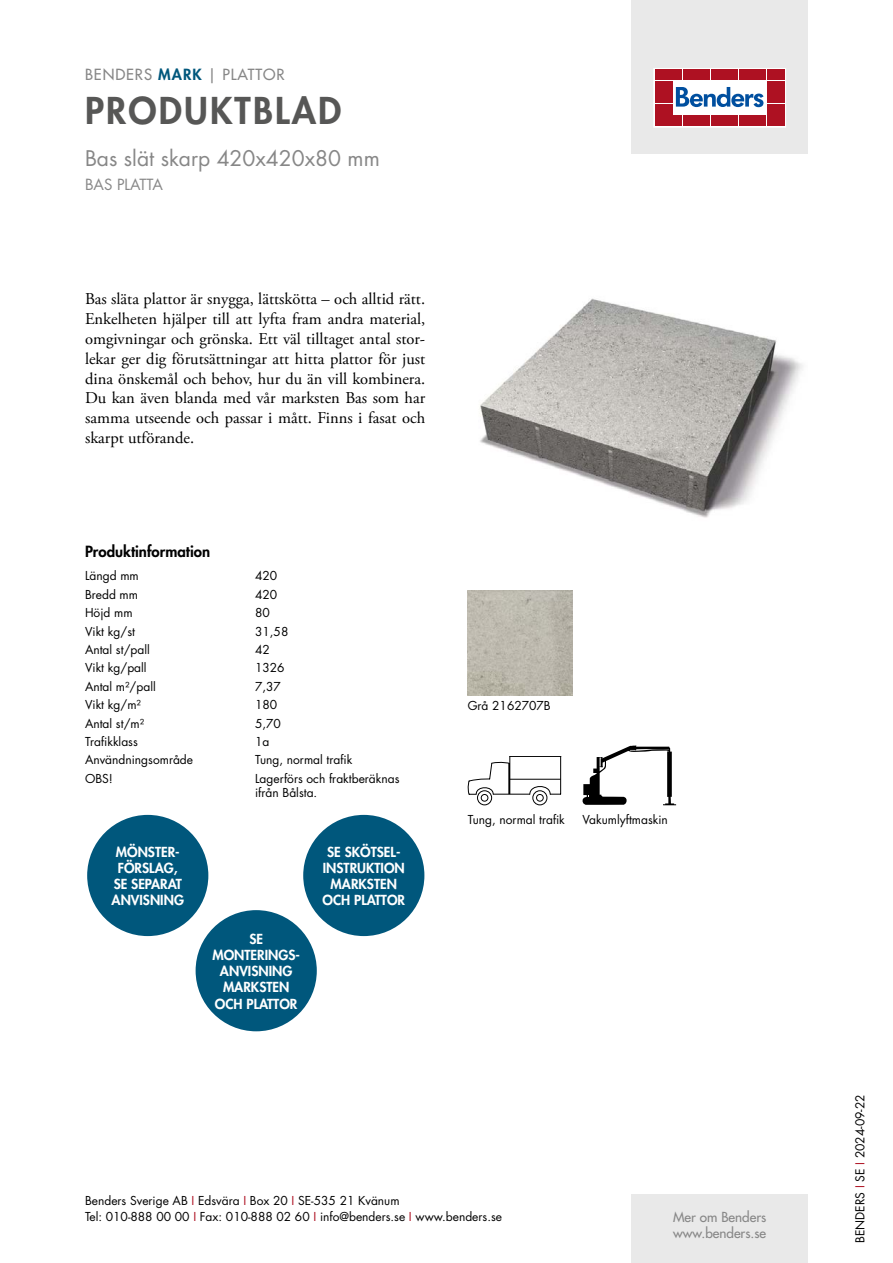
<style>
.page{position:relative;width:893px;height:1263px;background:#fff}
.page>*{position:absolute;margin:0;border:0;box-sizing:border-box;transform-origin:0 0}
.t1{font:800 36px "Futura Std";letter-spacing:.06em;color:#575756}
.t2{font:21px "Futura Std";color:#878787}
.t3{font:16.5px/19.8px "Adobe Garamond Pro";color:#000;text-align:justify}
.t4{font:500 15px "Futura Std";letter-spacing:.06em;color:#878787}
.t5{font:800 15px "Futura Std";color:#000}
.t6{font:15px "Futura Std";color:#878787}
.t7{font:800 13.5px/16.2px "Futura Std";color:#fff;text-align:center}
.t8{font:500 13.5px/16.2px "Futura Std";color:#878787}
.t9{font:12px/16.5px "Futura Std";color:#000}
.s1{font-weight:800;color:#00577c}
.s2{color:#ae1122}
</style>
<div class="page">
<div style="left:631px;top:0;width:177px;height:153px;background:#e9e9e9"></div>
<div style="left:631px;top:1195px;width:177px;height:68px;background:#e9e9e9"></div>
<svg style="left:656px;top:70px;width:128px;height:55px;background:#ebc5ca"></svg>
<div style="left:654px;top:68px;width:132px;height:59px;border:1px solid #fff"></div>
<div style="left:655px;top:70px;width:8px;height:10px;background:#ae1122"></div>
<div style="left:664px;top:70px;width:8px;height:10px;background:#ae1122"></div>
<div style="left:655px;top:81px;width:8px;height:10px;background:#ae1122"></div>
<div style="left:664px;top:81px;width:8px;height:10px;background:#ae1122"></div>
<div style="left:655px;top:93px;width:8px;height:10px;background:#ae1122"></div>
<div style="left:664px;top:93px;width:8px;height:10px;background:#ae1122"></div>
<div style="left:655px;top:104px;width:8px;height:11px;background:#ae1122"></div>
<div style="left:664px;top:104px;width:8px;height:11px;background:#ae1122"></div>
<div style="left:655px;top:116px;width:8px;height:10px;background:#ae1122"></div>
<div style="left:664px;top:116px;width:8px;height:10px;background:#ae1122"></div>
<div style="left:674px;top:70px;width:8px;height:10px;background:#ae1122"></div>
<div style="left:683px;top:70px;width:8px;height:10px;background:#ae1122"></div>
<div style="left:692px;top:70px;width:8px;height:10px;background:#ae1122"></div>
<div style="left:702px;top:70px;width:8px;height:10px;background:#ae1122"></div>
<div style="left:711px;top:70px;width:8px;height:10px;background:#ae1122"></div>
<div style="left:720px;top:70px;width:8px;height:10px;background:#ae1122"></div>
<div style="left:730px;top:70px;width:8px;height:10px;background:#ae1122"></div>
<div style="left:739px;top:70px;width:8px;height:10px;background:#ae1122"></div>
<div style="left:748px;top:70px;width:8px;height:10px;background:#ae1122"></div>
<div style="left:758px;top:70px;width:8px;height:10px;background:#ae1122"></div>
<div style="left:674px;top:116px;width:8px;height:10px;background:#ae1122"></div>
<div style="left:683px;top:116px;width:8px;height:10px;background:#ae1122"></div>
<div style="left:692px;top:116px;width:8px;height:10px;background:#ae1122"></div>
<div style="left:702px;top:116px;width:8px;height:10px;background:#ae1122"></div>
<div style="left:711px;top:116px;width:8px;height:10px;background:#ae1122"></div>
<div style="left:720px;top:116px;width:8px;height:10px;background:#ae1122"></div>
<div style="left:730px;top:116px;width:8px;height:10px;background:#ae1122"></div>
<div style="left:739px;top:116px;width:8px;height:10px;background:#ae1122"></div>
<div style="left:748px;top:116px;width:8px;height:10px;background:#ae1122"></div>
<div style="left:758px;top:116px;width:8px;height:10px;background:#ae1122"></div>
<div style="left:767px;top:70px;width:8px;height:10px;background:#ae1122"></div>
<div style="left:776px;top:70px;width:8px;height:10px;background:#ae1122"></div>
<div style="left:767px;top:81px;width:8px;height:10px;background:#ae1122"></div>
<div style="left:776px;top:81px;width:8px;height:10px;background:#ae1122"></div>
<div style="left:767px;top:93px;width:8px;height:10px;background:#ae1122"></div>
<div style="left:776px;top:93px;width:8px;height:10px;background:#ae1122"></div>
<div style="left:767px;top:104px;width:8px;height:11px;background:#ae1122"></div>
<div style="left:776px;top:104px;width:8px;height:11px;background:#ae1122"></div>
<div style="left:767px;top:116px;width:8px;height:10px;background:#ae1122"></div>
<div style="left:776px;top:116px;width:8px;height:10px;background:#ae1122"></div>
<svg style="left:676px;top:87px;width:87px;height:20px;background:#89add2"></svg>
<div style="left:303px;top:815px;width:121px;height:121px;background:#00577c;border-radius:50%"></div>
<div style="left:87px;top:815px;width:121px;height:121px;background:#00577c;border-radius:50%"></div>
<div style="left:196px;top:910px;width:121px;height:121px;background:#00577c;border-radius:50%"></div>
<img style="left:480px;top:298px;width:323px;height:220px">
<img style="left:468px;top:590px;width:105px;height:105px">
<svg style="left:468px;top:756px;width:93px;height:49px"></svg>
<svg style="left:583px;top:745px;width:93px;height:60px"></svg>
<p class="t4" style="left:85px;top:65px;width:201px">BENDERS <span class="s1">MARK</span> | PLATTOR</p>
<h1 class="t1" style="left:85px;top:87px;width:258px">PRODUKTBLAD</h1>
<h2 class="t2" style="left:85px;top:144px;width:296px">Bas slät skarp 420x420x80 mm</h2>
<p class="t6" style="left:85px;top:175px;width:79px">BAS PLATTA</p>
<p class="t3" style="left:85px;top:290px;width:342px">Bas släta plattor är snygga, lättskötta – och alltid rätt.<br>Enkelheten hjälper till att lyfta fram andra material, omgivningar och grönska. Ett väl tilltaget antal stor&shy;lekar ger dig förutsättningar att hitta plattor för just dina önskemål och behov, hur du än vill kombinera.<br>Du kan även blanda med vår marksten Bas som har samma utseende och passar i mått. Finns i fasat och skarpt utförande.</p>
<p class="t5" style="left:85px;top:542px;width:127px">Produktinformation</p>
<p class="t9" style="left:85px;top:568px;width:55px">Längd mm</p>
<p class="t9" style="left:255px;top:568px;width:24px">420</p>
<p class="t9" style="left:85px;top:586px;width:55px">Bredd mm</p>
<p class="t9" style="left:255px;top:586px;width:24px">420</p>
<p class="t9" style="left:85px;top:604px;width:49px">Höjd mm</p>
<p class="t9" style="left:255px;top:604px;width:16px">80</p>
<p class="t9" style="left:85px;top:623px;width:51px">Vikt kg/st</p>
<p class="t9" style="left:255px;top:623px;width:35px">31,58</p>
<p class="t9" style="left:85px;top:641px;width:66px">Antal st/pall</p>
<p class="t9" style="left:255px;top:641px;width:16px">42</p>
<p class="t9" style="left:85px;top:660px;width:63px">Vikt kg/pall</p>
<p class="t9" style="left:255px;top:660px;width:31px">1326</p>
<p class="t9" style="left:85px;top:678px;width:72px">Antal m²/pall</p>
<p class="t9" style="left:255px;top:678px;width:27px">7,37</p>
<p class="t9" style="left:85px;top:697px;width:57px">Vikt kg/m²</p>
<p class="t9" style="left:255px;top:697px;width:24px">180</p>
<p class="t9" style="left:85px;top:715px;width:61px">Antal st/m²</p>
<p class="t9" style="left:255px;top:715px;width:27px">5,70</p>
<p class="t9" style="left:85px;top:733px;width:54px">Trafikklass</p>
<p class="t9" style="left:255px;top:733px;width:16px">1a</p>
<p class="t9" style="left:85px;top:752px;width:110px">Användningsområde</p>
<p class="t9" style="left:255px;top:752px;width:99px">Tung, normal trafik</p>
<p class="t9" style="left:85px;top:770px;width:29px">OBS!</p>
<p class="t9" style="left:255px;top:771px;width:146px;line-height:14.4px">Lagerförs och fraktberäknas ifrån Bålsta.</p>
<p class="t7" style="left:112px;top:843px;width:74px">MÖNSTER-<br>FÖRSLAG,<br>SE SEPARAT<br>ANVISNING</p>
<p class="t7" style="left:212px;top:931px;width:89px">SE<br>MONTERINGS-<br>ANVISNING<br>MARKSTEN<br>OCH PLATTOR</p>
<p class="t7" style="left:323px;top:843px;width:84px">SE SKÖTSEL-<br>INSTRUKTION<br>MARKSTEN<br>OCH PLATTOR</p>
<p class="t9" style="left:468px;top:697px;width:85px">Grå 2162707B</p>
<p class="t9" style="left:468px;top:811px;width:99px">Tung, normal trafik</p>
<p class="t9" style="left:583px;top:811px;width:87px">Vakumlyftmaskin</p>
<p class="t9" style="left:85px;top:1192px;width:418px">Benders Sverige AB <span class="s2">I</span> Edsvära <span class="s2">I</span> Box 20 <span class="s2">I</span> SE-535 21 Kvänum<br>Tel: 010-888 00 00 <span class="s2">I</span> Fax: 010-888 02 60 <span class="s2">I</span> info@benders.se <span class="s2">I</span> www.benders.se</p>
<p class="t8" style="left:673px;top:1209px;width:95px">Mer om Benders www.benders.se</p>
<p class="t9" style="left:852px;top:1243px;width:150px;rotate:-90deg">BENDERS <span class="s2">I</span> SE <span class="s2">I</span> 2024-09-22</p>
</div>
